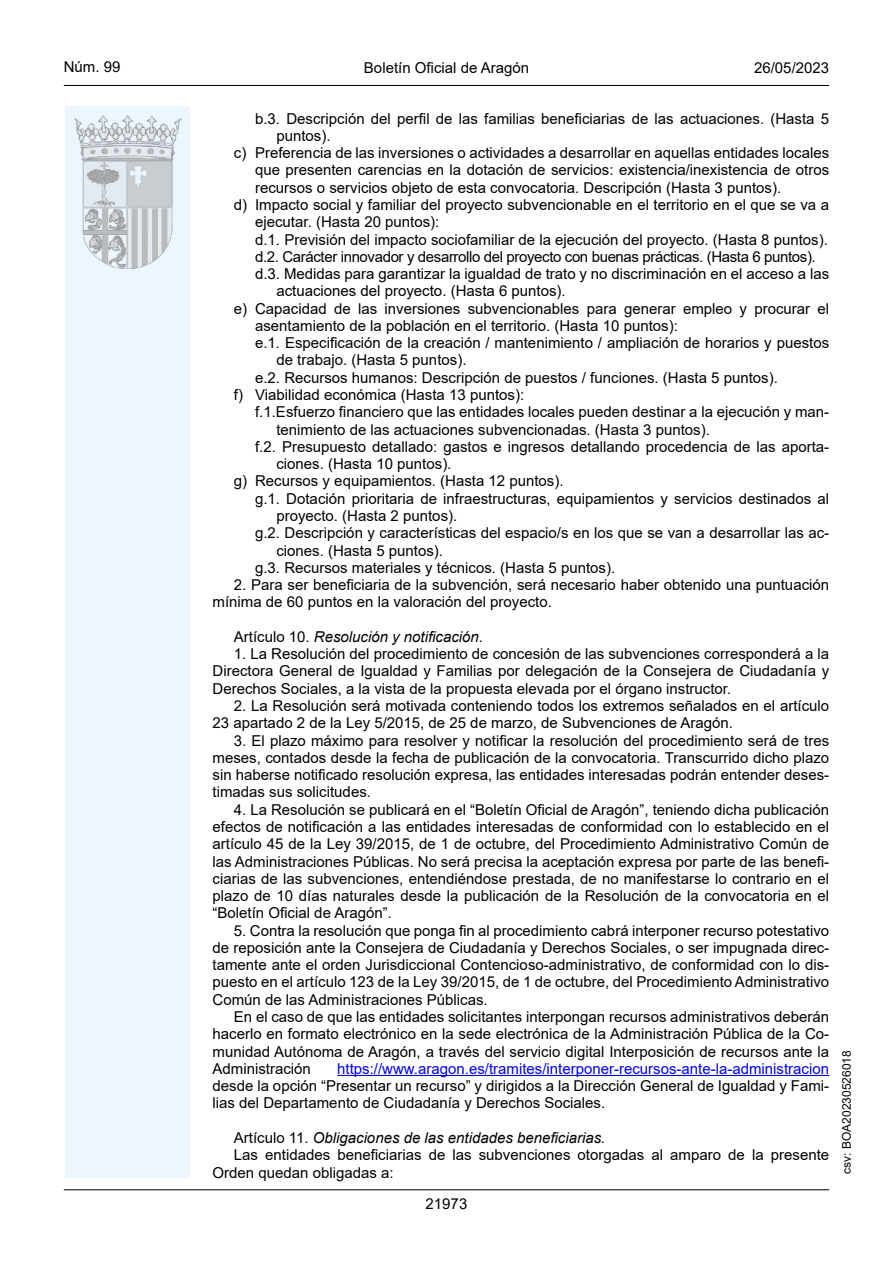
<style>
.page{position:relative;width:893px;height:1263px;background:#fff}
.page>*{position:absolute;margin:0;border:0;box-sizing:border-box;transform-origin:0 0}
.inicio_de_parrafo{font:15px/17.2px "Arial";color:#000;text-align:justify}
.Sangrado_02{font:15px/17.2px "Arial";color:#000}
.Sangrado_01{font:15px/17.2px "Arial";color:#000}
.inicio_de_parrafo-2{font:italic 15px "Arial";color:#000}
.Sangrado_02-2{font:15px "Arial";letter-spacing:-.025em;color:#000}
.estilo_head-c{font:15px "Arial";color:#000}
.estilo_head-d{font:15px "Arial";color:#000}
.estilo_head-i{font:15px "Arial";color:#000}
.numero_pagina{font:15px "Arial";color:#000}
.estilo_head-i-2{font:12px "Arial";color:#000}
.s1{font-style:normal}
.s2{color:#0000fa}
</style>
<div class="page">
<div style="left:65px;top:106px;width:125px;height:1072px;background:#edf6fe"></div>
<img style="left:75px;top:115px;width:106px;height:153px">
<hr style="left:64px;top:85px;width:765px;height:1px;background:#000">
<hr style="left:64px;top:1189px;width:765px;height:1px;background:#000">
<hr style="left:337px;top:1075px;width:492px;height:1px;background:#0000fa">
<p class="estilo_head-i" style="left:64px;top:57px;width:58px">Núm. 99</p>
<p class="estilo_head-c" style="left:364px;top:57px;width:167px">Boletín Oficial de Aragón</p>
<p class="estilo_head-d" style="left:754px;top:57px;width:77px">26/05/2023</p>
<p class="Sangrado_02" style="left:276px;top:110px;width:554px;text-indent:-21px">b.3. Descripción del perfil de las familias beneficiarias de las actuaciones. (Hasta 5 puntos).</p>
<p class="Sangrado_01" style="left:255px;top:144px;width:576px;text-align:justify;text-indent:-21px">c) Preferencia de las inversiones o actividades a desarrollar en aquellas entidades locales que presenten carencias en la dotación de servicios: existencia/inexistencia de otros recursos o servicios objeto de esta convocatoria. Descripción (Hasta 3 puntos).</p>
<p class="Sangrado_01" style="left:255px;top:196px;width:576px;text-indent:-21px">d) Impacto social y familiar del proyecto subvencionable en el territorio en el que se va a ejecutar. (Hasta 20 puntos):</p>
<p class="Sangrado_02" style="left:255px;top:231px;width:574px">d.1. Previsión del impacto sociofamiliar de la ejecución del proyecto. (Hasta 8 puntos).</p>
<p class="Sangrado_02-2" style="left:255px;top:246px;width:562px">d.2. Carácter innovador y desarrollo del proyecto con buenas prácticas. (Hasta 6 puntos).</p>
<p class="Sangrado_02" style="left:276px;top:265px;width:554px;text-indent:-21px">d.3. Medidas para garantizar la igualdad de trato y no discriminación en el acceso a las actuaciones del proyecto. (Hasta 6 puntos).</p>
<p class="Sangrado_01" style="left:255px;top:300px;width:575px;text-indent:-21px">e) Capacidad de las inversiones subvencionables para generar empleo y procurar el asentamiento de la población en el territorio. (Hasta 10 puntos):</p>
<p class="Sangrado_02" style="left:276px;top:334px;width:554px;text-indent:-21px">e.1. Especificación de la creación / mantenimiento / ampliación de horarios y puestos de trabajo. (Hasta 5 puntos).</p>
<p class="Sangrado_02" style="left:255px;top:369px;width:524px">e.2. Recursos humanos: Descripción de puestos / funciones. (Hasta 5 puntos).</p>
<p class="Sangrado_01" style="left:234px;top:386px;width:292px">f) Viabilidad económica (Hasta 13 puntos):</p>
<p class="Sangrado_02" style="left:276px;top:403px;width:554px;text-indent:-21px">f.1.Esfuerzo financiero que las entidades locales pueden destinar a la ejecución y man&shy;tenimiento de las actuaciones subvencionadas. (Hasta 3 puntos).</p>
<p class="Sangrado_02" style="left:276px;top:438px;width:554px;text-indent:-21px">f.2. Presupuesto detallado: gastos e ingresos detallando procedencia de las aporta&shy;ciones. (Hasta 10 puntos).</p>
<p class="Sangrado_01" style="left:234px;top:472px;width:331px">g) Recursos y equipamientos. (Hasta 12 puntos).</p>
<p class="Sangrado_02" style="left:276px;top:490px;width:554px;text-indent:-21px">g.1. Dotación prioritaria de infraestructuras, equipamientos y servicios destinados al proyecto. (Hasta 2 puntos).</p>
<p class="Sangrado_02" style="left:276px;top:524px;width:554px;text-indent:-21px">g.2. Descripción y características del espacio/s en los que se van a desarrollar las ac&shy;ciones. (Hasta 5 puntos).</p>
<p class="Sangrado_02" style="left:255px;top:559px;width:362px">g.3. Recursos materiales y técnicos. (Hasta 5 puntos).</p>
<p class="inicio_de_parrafo" style="left:213px;top:576px;width:618px;text-indent:21px">2. Para ser beneficiaria de la subvención, será necesario haber obtenido una puntuación mínima de 60 puntos en la valoración del proyecto.</p>
<p class="inicio_de_parrafo-2" style="left:234px;top:627px;width:251px"><span class="s1">Artículo 10.</span> Resolución y notificación.</p>
<p class="inicio_de_parrafo" style="left:213px;top:645px;width:618px;text-indent:21px">1. La Resolución del procedimiento de concesión de las subvenciones corresponderá a la Directora General de Igualdad y Familias por delegación de la Consejera de Ciudadanía y Derechos Sociales, a la vista de la propuesta elevada por el órgano instructor.</p>
<p class="inicio_de_parrafo" style="left:213px;top:697px;width:618px;text-indent:21px">2. La Resolución será motivada conteniendo todos los extremos señalados en el artículo<br>23 apartado 2 de la Ley 5/2015, de 25 de marzo, de Subvenciones de Aragón.</p>
<p class="inicio_de_parrafo" style="left:213px;top:732px;width:618px;text-indent:21px">3. El plazo máximo para resolver y notificar la resolución del procedimiento será de tres meses, contados desde la fecha de publicación de la convocatoria. Transcurrido dicho plazo sin haberse notificado resolución expresa, las entidades interesadas podrán entender deses&shy;timadas sus solicitudes.</p>
<p class="inicio_de_parrafo" style="left:213px;top:801px;width:618px;text-indent:21px">4. La Resolución se publicará en el “Boletín Oficial de Aragón”, teniendo dicha publicación efectos de notificación a las entidades interesadas de conformidad con lo establecido en el artículo 45 de la Ley 39/2015, de 1 de octubre, del Procedimiento Administrativo Común de las Administraciones Públicas. No será precisa la aceptación expresa por parte de las benefi&shy;ciarias de las subvenciones, entendiéndose prestada, de no manifestarse lo contrario en el plazo de 10 días naturales desde la publicación de la Resolución de la convocatoria en el “Boletín Oficial de Aragón”.</p>
<p class="inicio_de_parrafo" style="left:213px;top:922px;width:618px;text-indent:21px">5. Contra la resolución que ponga fin al procedimiento cabrá interponer recurso potestativo de reposición ante la Consejera de Ciudadanía y Derechos Sociales, o ser impugnada direc&shy;tamente ante el orden Jurisdiccional Contencioso-administrativo, de conformidad con lo dis&shy;puesto en el artículo 123 de la Ley 39/2015, de 1 de octubre, del Procedimiento Administrativo Común de las Administraciones Públicas.</p>
<p class="inicio_de_parrafo" style="left:213px;top:1008px;width:618px;text-indent:21px">En el caso de que las entidades solicitantes interpongan recursos administrativos deberán hacerlo en formato electrónico en la sede electrónica de la Administración Pública de la Co&shy;munidad Autónoma de Aragón, a través del servicio digital Interposición de recursos ante la Administración</p>
<p class="inicio_de_parrafo" style="left:213px;top:1060px;width:618px;text-indent:125px"><span class="s2">https://www.aragon.es/tramites/interponer-recursos-ante-la-administracion </span>desde la opción “Presentar un recurso” y dirigidos a la Dirección General de Igualdad y Fami&shy;lias del Departamento de Ciudadanía y Derechos Sociales.</p>
<p class="inicio_de_parrafo-2" style="left:234px;top:1128px;width:373px"><span class="s1">Artículo 11.</span> Obligaciones de las entidades beneficiarias.</p>
<p class="inicio_de_parrafo" style="left:213px;top:1146px;width:618px;text-indent:21px">Las entidades beneficiarias de las subvenciones otorgadas al amparo de la presente<br>Orden quedan obligadas a:</p>
<p class="numero_pagina" style="left:426px;top:1193px;width:43px">21973</p>
<p class="estilo_head-i-2" style="left:838px;top:1174px;width:125px;rotate:-90deg">csv: BOA20230526018</p>
</div>
